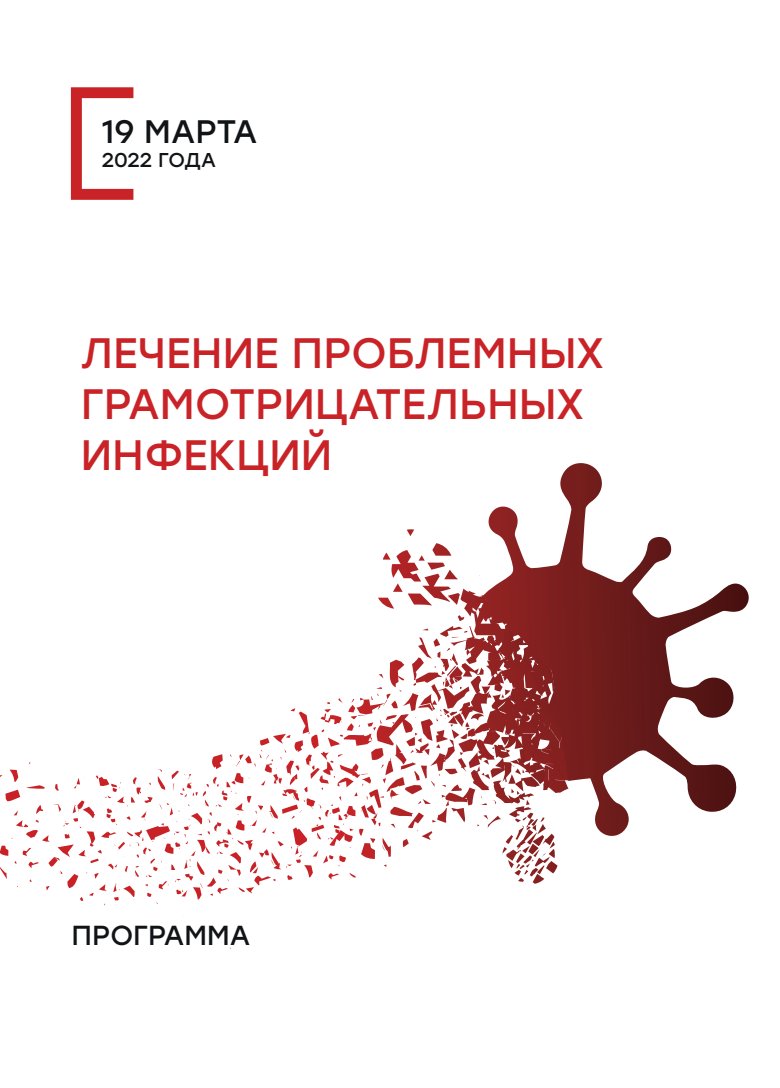
<style>
.page{position:relative;width:780px;height:1088px;background:#fff}
.page>*{position:absolute;margin:0;border:0;box-sizing:border-box;transform-origin:0 0}
.t1{font:42.5px/51px "Stolzl";color:#c92327}
.t2{font:32.5px "Stolzl";color:#111416}
.t3{font:27.5px "Stolzl";color:#111416}
.t4{font:20px "Stolzl";letter-spacing:-.01em;color:#111416}
</style>
<div class="page">
<svg style="left:406px;top:529px;width:8px;height:7px"></svg>
<svg style="left:0;top:543px;width:558px;height:363px"></svg>
<svg style="left:482px;top:463px;width:267px;height:375px"></svg>
<svg style="left:71px;top:87px;width:62px;height:113px"></svg>
<p class="t2" style="left:102px;top:109px;width:157px">19 МАРТА</p>
<p class="t4" style="left:102px;top:146px;width:115px">2022 ГОДА</p>
<p class="t1" style="left:81px;top:326px;width:525px">ЛЕЧЕНИЕ ПРОБЛЕМНЫХ<br>ГРАМОТРИЦАТЕЛЬНЫХ<br>ИНФЕКЦИЙ</p>
<p class="t3" style="left:72px;top:916px;width:180px">ПРОГРАММА</p>
</div>
